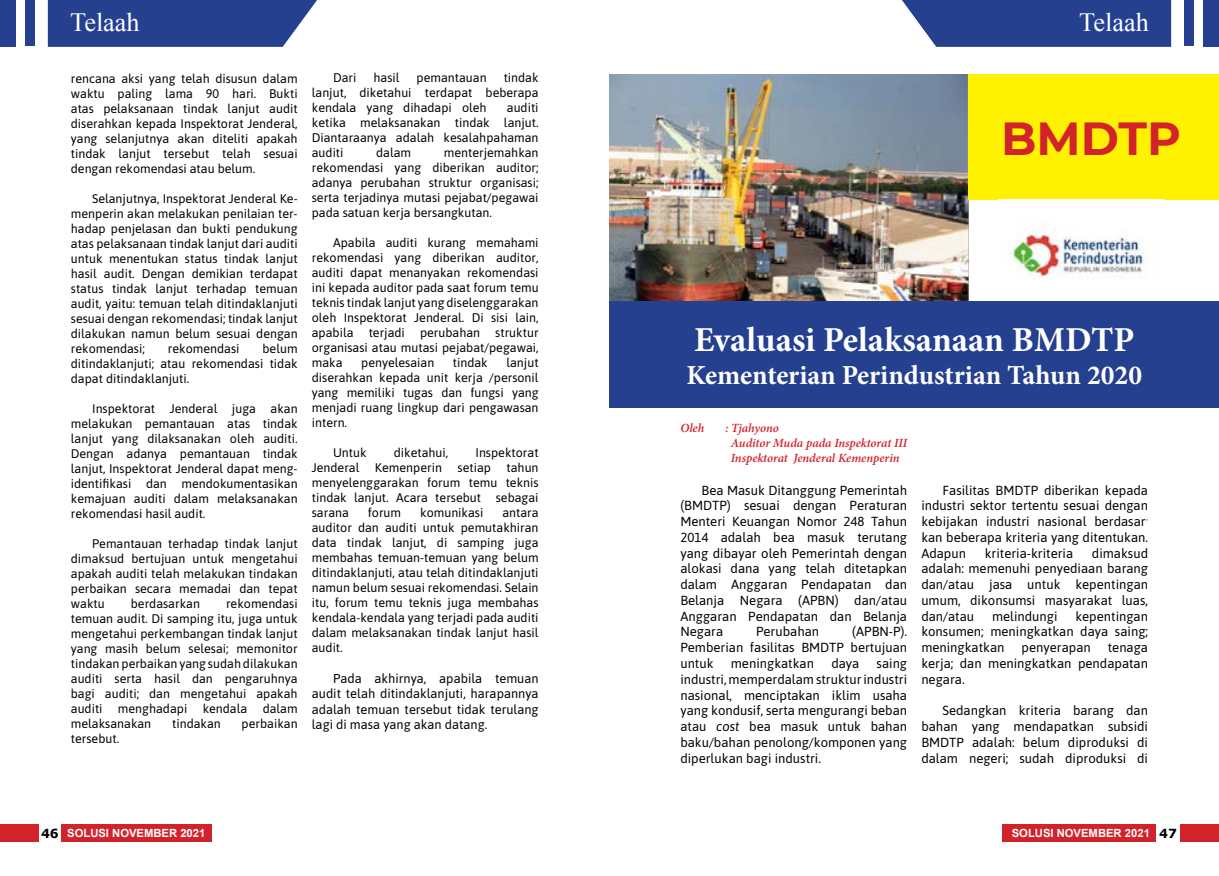
<style>
.page{position:relative;width:1219px;height:876px;background:#fff}
.page>*{position:absolute;margin:0;border:0;box-sizing:border-box;transform-origin:0 0}
.t1{font:700 46.25px "Montserrat";color:#d2232a}
.t2{font:700 35px "Minion Pro";color:#fff}
.t3{font:700 27.5px "Minion Pro";letter-spacing:-.005em;color:#fff}
.t4{font:26.25px "Times New Roman";color:#fff}
.t5{font:13.12px/15.8px "Asap";color:#000;text-align:justify}
.t6{font:12.88px/15.5px "Asap";color:#000;text-align:justify}
.t7{font:12.5px/15px "Asap";color:#000;text-align:justify}
.t8{font:italic 600 12.5px/15px "Minion Pro";letter-spacing:-.005em;color:#d2232a}
.t9{font:700 11.25px "Arial";color:#fff}
.s1{font-style:italic}
.s2{font-family:"Verdana";font-size:12.5px;color:#000}
</style>
<div class="page">
<img style="left:609px;top:74px;width:361px;height:228px">
<div style="left:968px;top:74px;width:251px;height:125px;background:#fff200"></div>
<img style="left:999px;top:199px;width:166px;height:103px">
<div style="left:609px;top:302px;width:610px;height:105px;background:#25408f"></div>
<svg style="left:48px;top:0;width:269px;height:47px;background:#334c96"></svg>
<svg style="left:902px;top:0;width:269px;height:47px;background:#334c96"></svg>
<div style="left:25px;top:1px;width:10px;height:45px;background:#25408f"></div>
<div style="left:1184px;top:1px;width:10px;height:45px;background:#25408f"></div>
<div style="left:0;top:0;width:15px;height:47px;background:#25408f"></div>
<div style="left:1204px;top:0;width:15px;height:47px;background:#25408f"></div>
<div style="left:0;top:823px;width:39px;height:18px;background:#d2232a"></div>
<div style="left:61px;top:823px;width:151px;height:18px;background:#d2232a"></div>
<div style="left:1180px;top:824px;width:39px;height:17px;background:#d2232a"></div>
<div style="left:1002px;top:824px;width:154px;height:17px;background:#d2232a"></div>
<h3 class="t4" style="left:70px;top:4px;width:71px">Telaah</h3>
<h3 class="t4" style="left:1079px;top:4px;width:71px">Telaah</h3>
<p class="t7" style="left:71px;top:70px;width:228px">rencana aksi yang telah disusun dalam waktu paling lama 90 hari. Bukti atas pelaksanaan tindak lanjut audit diserahkan kepada Inspektorat Jenderal, yang selanjutnya akan diteliti apakah tindak lanjut tersebut telah sesuai dengan rekomendasi atau belum.</p>
<p class="t7" style="left:71px;top:190px;width:228px;text-indent:21px">Selanjutnya, Inspektorat Jenderal Ke&shy;menperin akan melakukan penilaian ter&shy;hadap penjelasan dan bukti pendukung atas pelaksanaan tindak lanjut dari auditi untuk menentukan status tindak lanjut hasil audit. Dengan demikian terdapat status tindak lanjut terhadap temuan audit, yaitu: temuan telah ditindaklanjuti sesuai dengan rekomendasi; tindak lanjut dilakukan namun belum sesuai dengan rekomendasi;</p>
<p class="t7" style="left:71px;top:340px;width:228px;text-indent:192px">belum ditindaklanjuti; atau rekomendasi tidak dapat ditindaklanjuti.</p>
<p class="t7" style="left:71px;top:400px;width:228px;text-indent:21px">Inspektorat Jenderal juga akan melakukan pemantauan atas tindak lanjut yang dilaksanakan oleh auditi.<br>Dengan adanya pemantauan tindak lanjut, Inspektorat Jenderal dapat meng&shy;identifikasi dan mendokumentasikan kemajuan auditi dalam melaksanakan rekomendasi hasil audit.</p>
<p class="t7" style="left:71px;top:535px;width:228px;text-indent:21px">Pemantauan terhadap tindak lanjut dimaksud bertujuan untuk mengetahui apakah auditi telah melakukan tindakan perbaikan secara memadai dan tepat waktu</p>
<p class="t7" style="left:168px;top:340px;width:73px">rekomendasi</p>
<p class="t7" style="left:71px;top:595px;width:228px;text-indent:155px">rekomendasi temuan audit. Di samping itu, juga untuk mengetahui perkembangan tindak lanjut yang masih belum selesai; memonitor tindakan perbaikan yang sudah dilakukan auditi serta hasil dan pengaruhnya bagi auditi; dan mengetahui apakah auditi menghadapi kendala dalam melaksanakan</p>
<p class="t7" style="left:131px;top:595px;width:71px">berdasarkan</p>
<p class="t7" style="left:172px;top:715px;width:50px">tindakan</p>
<p class="t7" style="left:242px;top:715px;width:57px">perbaikan</p>
<p class="t7" style="left:71px;top:730px;width:50px">tersebut.</p>
<p class="t7" style="left:312px;top:69px;width:228px;text-indent:192px">tindak lanjut, diketahui terdapat beberapa kendala yang dihadapi oleh</p>
<p class="t7" style="left:333px;top:69px;width:25px">Dari</p>
<p class="t7" style="left:373px;top:69px;width:28px">hasil</p>
<p class="t7" style="left:417px;top:69px;width:72px">pemantauan</p>
<p class="t7" style="left:312px;top:99px;width:228px;text-indent:195px">auditi ketika melaksanakan tindak lanjut.<br>Diantaraanya adalah kesalahpahaman auditi</p>
<p class="t7" style="left:312px;top:144px;width:228px;text-indent:132px">menterjemahkan rekomendasi yang diberikan auditor; adanya perubahan struktur organisasi; serta terjadinya mutasi pejabat/pegawai pada satuan kerja bersangkutan.</p>
<p class="t7" style="left:312px;top:234px;width:228px;text-indent:21px">Apabila auditi kurang memahami rekomendasi yang diberikan auditor, auditi dapat menanyakan rekomendasi ini kepada auditor pada saat forum temu teknis tindak lanjut yang diselenggarakan oleh Inspektorat Jenderal. Di sisi lain, apabila terjadi perubahan struktur organisasi atau mutasi pejabat/pegawai, maka</p>
<p class="t7" style="left:376px;top:144px;width:37px">dalam</p>
<p class="t7" style="left:312px;top:354px;width:228px;text-indent:195px">lanjut diserahkan kepada unit kerja /personil yang memiliki tugas dan fungsi yang menjadi ruang lingkup dari pengawasan intern.</p>
<p class="t7" style="left:333px;top:444px;width:35px">Untuk</p>
<p class="t7" style="left:394px;top:444px;width:56px">diketahui,</p>
<p class="t7" style="left:361px;top:354px;width:75px">penyelesaian</p>
<p class="t7" style="left:453px;top:354px;width:36px">tindak</p>
<p class="t7" style="left:312px;top:444px;width:228px;text-indent:164px">Inspektorat Jenderal Kemenperin setiap tahun menyelenggarakan forum temu teknis tindak lanjut. Acara tersebut sebagai sarana</p>
<p class="t7" style="left:368px;top:504px;width:35px">forum</p>
<p class="t7" style="left:420px;top:504px;width:65px">komunikasi</p>
<p class="t7" style="left:312px;top:504px;width:228px;text-indent:191px">antara auditor dan auditi untuk pemutakhiran data tindak lanjut, di samping juga membahas temuan-temuan yang belum ditindaklanjuti, atau telah ditindaklanjuti namun belum sesuai rekomendasi. Selain itu, forum temu teknis juga membahas kendala-kendala yang terjadi pada auditi dalam melaksanakan tindak lanjut hasil audit.</p>
<p class="t6" style="left:312px;top:669px;width:228px;text-indent:21px">Pada akhirnya, apabila temuan audit telah ditindaklanjuti, harapannya adalah temuan tersebut tidak terulang lagi di masa yang akan datang.</p>
<h1 class="t1" style="left:1001px;top:105px;width:181px">BMDTP</h1>
<h2 class="t2" style="left:694px;top:314px;width:442px">Evaluasi Pelaksanaan BMDTP</h2>
<h3 class="t3" style="left:686px;top:355px;width:457px">Kementerian Perindustrian Tahun 2020</h3>
<p class="t8" style="left:680px;top:420px;width:25px">Oleh</p>
<p class="t8" style="left:731px;top:420px;width:178px;text-indent:-6px">: Tjahyono<br>Auditor Muda pada Inspektorat III<br>Inspektorat Jenderal Kemenperin</p>
<p class="t5" style="left:680px;top:481px;width:228px;text-indent:21px">Bea Masuk Ditanggung Pemerintah (BMDTP) sesuai dengan Peraturan Menteri Keuangan Nomor 248 Tahun 2014 adalah bea masuk terutang yang dibayar oleh Pemerintah dengan alokasi dana yang telah ditetapkan dalam Anggaran Pendapatan dan Belanja Negara (APBN) dan/atau Anggaran Pendapatan dan Belanja Negara</p>
<p class="t5" style="left:680px;top:623px;width:228px;text-indent:172px">(APBN-P).<br>Pemberian fasilitas BMDTP bertujuan untuk</p>
<p class="t5" style="left:756px;top:623px;width:65px">Perubahan</p>
<p class="t5" style="left:731px;top:654px;width:85px">meningkatkan</p>
<p class="t5" style="left:831px;top:654px;width:30px">daya</p>
<p class="t5" style="left:680px;top:654px;width:228px;text-indent:196px">saing industri, memperdalam struktur industri nasional, menciptakan iklim usaha yang kondusif, serta mengurangi beban atau <span class="s1">cost</span> bea masuk untuk bahan baku/bahan penolong/komponen yang diperlukan bagi industri.</p>
<p class="t5" style="left:921px;top:481px;width:228px;text-indent:21px">Fasilitas BMDTP diberikan kepada industri sektor tertentu sesuai dengan kebijakan industri nasional berdasar&shy;kan beberapa kriteria yang ditentukan.<br>Adapun</p>
<p class="t5" style="left:921px;top:544px;width:228px;text-indent:171px">dimaksud adalah: memenuhi penyediaan barang dan/atau jasa untuk kepentingan umum, dikonsumsi masyarakat luas, dan/atau</p>
<p class="t5" style="left:985px;top:544px;width:90px">kriteria-kriteria</p>
<p class="t5" style="left:921px;top:607px;width:228px;text-indent:154px">kepentingan konsumen; meningkatkan daya saing; meningkatkan</p>
<p class="t5" style="left:992px;top:607px;width:67px">melindungi</p>
<p class="t5" style="left:921px;top:638px;width:228px;text-indent:186px">tenaga kerja; dan meningkatkan pendapatan negara.</p>
<p class="t5" style="left:921px;top:701px;width:228px;text-indent:21px">Sedangkan kriteria barang dan bahan yang mendapatkan subsidi BMDTP adalah: belum diproduksi di dalam negeri; sudah diproduksi di</p>
<p class="t5" style="left:1021px;top:638px;width:71px">penyerapan</p>
<p class="t9" style="left:41px;top:825px;width:166px"><span class="s2">46</span> SOLUSI NOVEMBER 2021</p>
<p class="t9" style="left:1012px;top:825px;width:167px">SOLUSI NOVEMBER 2021 <span class="s2">47</span></p>
</div>
